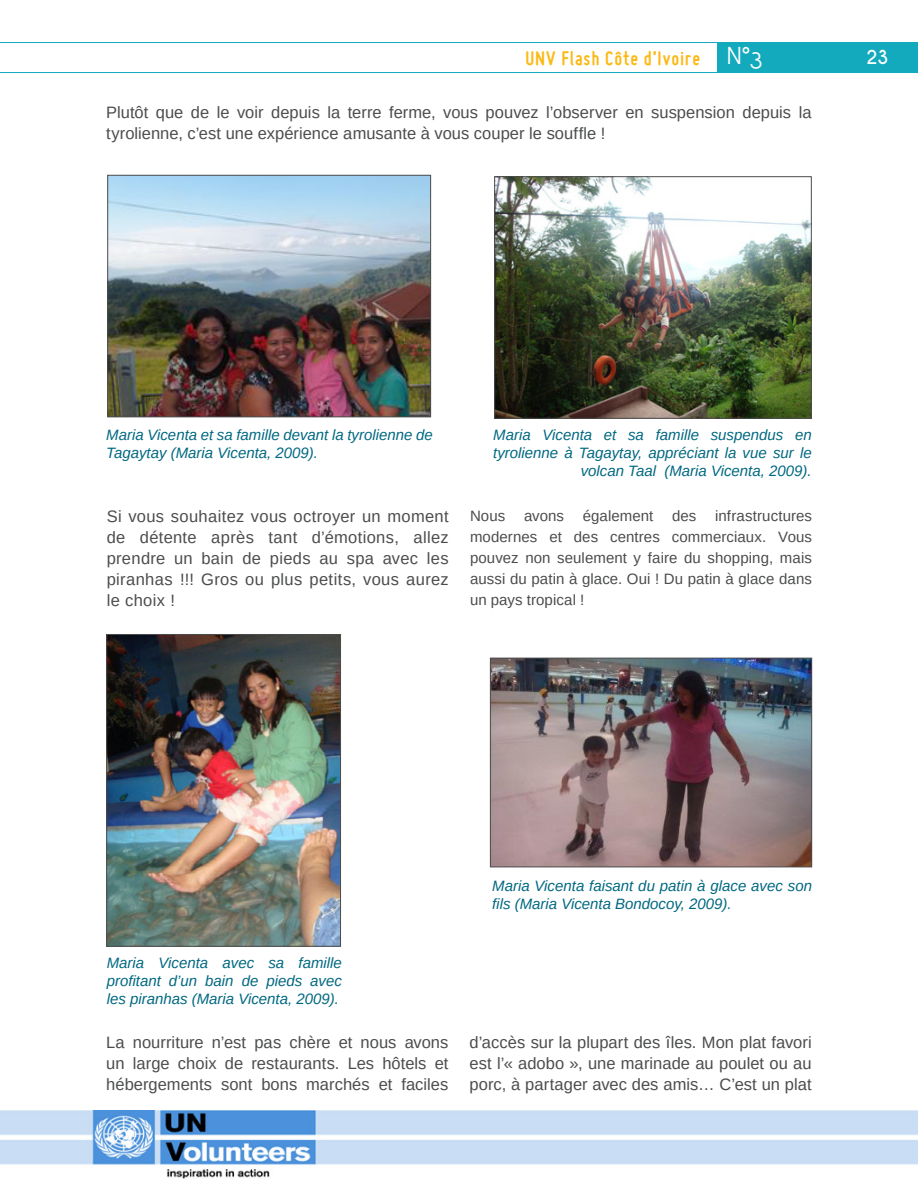
<style>
.page{position:relative;width:918px;height:1188px;background:#fff}
.page>*{position:absolute;margin:0;border:0;box-sizing:border-box;transform-origin:0 0}
.t1{font:700 21px "Miso";letter-spacing:.045em;color:#fcb814}
.t2{font:700 18px "Caviar Dreams";color:#fff}
.Body_text_normal{font:16.5px/21px "Arimo";letter-spacing:.005em;color:#4b4c4d;text-align:justify}
.t3{font:italic 15px/18px "Arimo";color:#006881}
.Body_text_normal-2{font:15px/21px "Arimo";letter-spacing:.005em;color:#4b4c4d;text-align:justify}
.s1{font-family:"Dustismo";font-weight:400;font-size:25.5px;color:#fff}
</style>
<div class="page">
<hr style="left:0;top:42px;width:918px;height:1px;background:#13aabe">
<hr style="left:0;top:72px;width:918px;height:1px;background:#13aabe">
<div style="left:717px;top:43px;width:201px;height:30px;background:#13aabe"></div>
<img style="left:0;top:1111px;width:918px;height:68px">
<img style="left:496px;top:178px;width:314px;height:239px">
<div style="left:494px;top:176px;width:318px;height:243px;border:1px solid #4b4c4d"></div>
<img style="left:109px;top:177px;width:320px;height:238px">
<div style="left:107px;top:175px;width:324px;height:242px;border:1px solid #4b4c4d"></div>
<img style="left:492px;top:660px;width:318px;height:205px">
<div style="left:490px;top:658px;width:322px;height:209px;border:1px solid #4b4c4d"></div>
<img style="left:108px;top:636px;width:231px;height:309px">
<div style="left:106px;top:634px;width:235px;height:313px;border:1px solid #4b4c4d"></div>
<p class="t1" style="left:526px;top:47px;width:239px">UNV Flash Côte d’Ivoire <span class="s1">N°3</span></p>
<p class="t2" style="left:866px;top:47px;width:24px">23</p>
<p class="Body_text_normal" style="left:106px;top:102px;width:707px">Plutôt que de le voir depuis la terre ferme, vous pouvez l’observer en suspension depuis la tyrolienne, c’est une expérience amusante à vous couper le souffle !</p>
<p class="t3" style="left:106px;top:426px;width:328px">Maria Vicenta et sa famille devant la tyrolienne de<br>Tagaytay (Maria Vicenta, 2009).</p>
<p class="t3" style="left:493px;top:426px;width:320px;text-align:right">Maria Vicenta et sa famille suspendus en tyrolienne à Tagaytay, appréciant la vue sur le volcan Taal (Maria Vicenta, 2009).</p>
<p class="Body_text_normal" style="left:107px;top:506px;width:344px">Si vous souhaitez vous octroyer un moment de détente après tant d’émotions, allez prendre un bain de pieds au spa avec les piranhas !!! Gros ou plus petits, vous aurez le choix !</p>
<p class="Body_text_normal-2" style="left:470px;top:506px;width:344px">Nous avons également des infrastructures modernes et des centres commerciaux. Vous pouvez non seulement y faire du shopping, mais aussi du patin à glace. Oui ! Du patin à glace dans un pays tropical !</p>
<p class="t3" style="left:107px;top:953px;width:237px;text-align:justify">Maria Vicenta avec sa famille profitant d’un bain de pieds avec les piranhas (Maria Vicenta, 2009).</p>
<p class="t3" style="left:492px;top:877px;width:321px">Maria Vicenta faisant du patin à glace avec son fils (Maria Vicenta Bondocoy, 2009).</p>
<p class="Body_text_normal" style="left:106px;top:1032px;width:344px">La nourriture n’est pas chère et nous avons un large choix de restaurants. Les hôtels et hébergements sont bons marchés et faciles</p>
<p class="Body_text_normal" style="left:470px;top:1032px;width:344px">d’accès sur la plupart des îles. Mon plat favori est l’« adobo », une marinade au poulet ou au porc, à partager avec des amis… C’est un plat</p>
</div>
